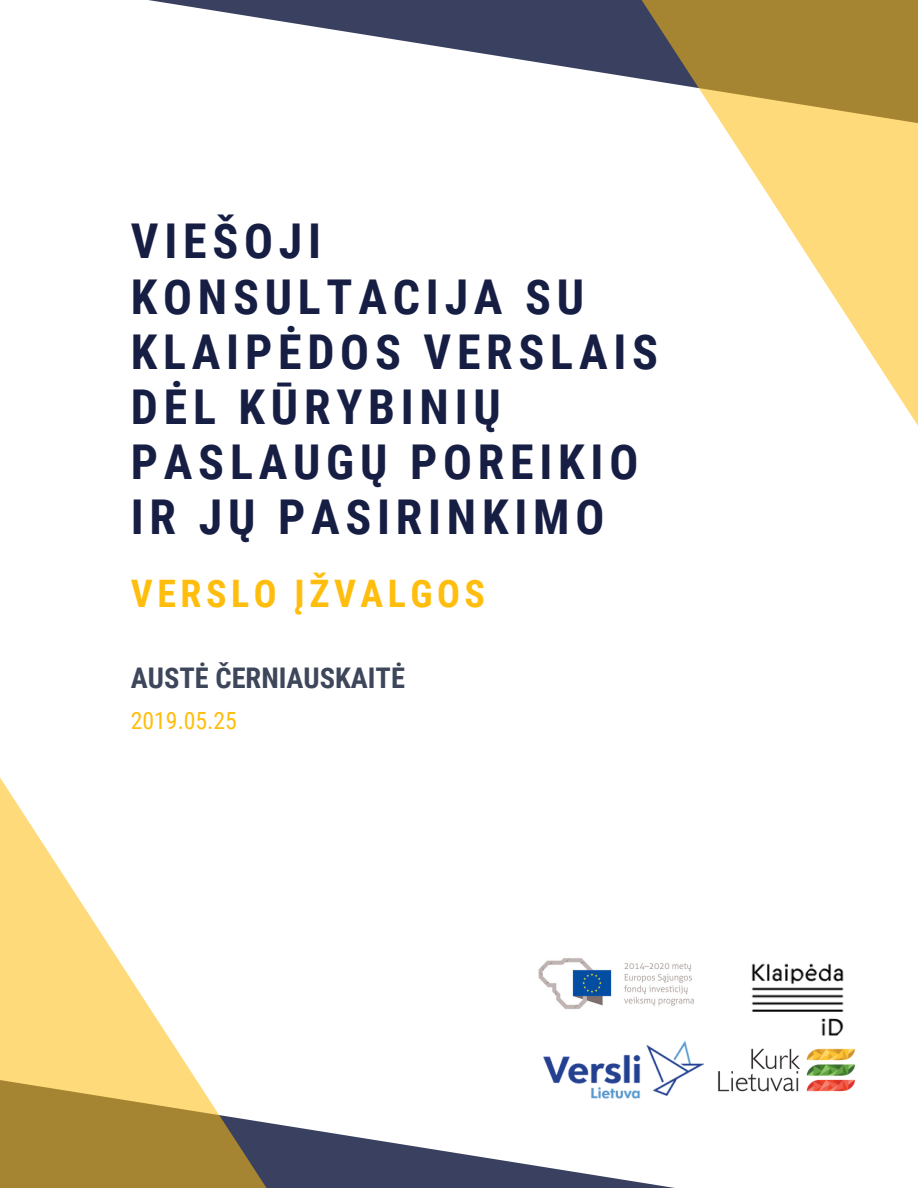
<style>
.page{position:relative;width:918px;height:1188px;background:#fff}
.page>*{position:absolute;margin:0;border:0;box-sizing:border-box;transform-origin:0 0}
.t1{font:700 48px/55.2px "Roboto Condensed";letter-spacing:.12em;color:#161e44}
.t2{font:700 37.95px "Roboto Condensed";letter-spacing:.12em;color:#ffbd0d}
.t3{font:700 28.5px "Roboto Condensed";color:#3d465a}
.t4{font:23.7px "Roboto Condensed";color:#ffbd0d}
</style>
<div class="page">
<svg style="left:148px;top:0;width:494px;height:79px"></svg>
<svg style="left:267px;top:1122px;width:408px;height:66px"></svg>
<svg style="left:0;top:777px;width:267px;height:411px"></svg>
<svg style="left:642px;top:0;width:276px;height:426px"></svg>
<img style="left:543px;top:1041px;width:148px;height:58px">
<img style="left:538px;top:958px;width:156px;height:51px">
<img style="left:751px;top:963px;width:93px;height:68px">
<img style="left:691px;top:1031px;width:165px;height:61px">
<p class="t1" style="left:131px;top:215px;width:529px">VIEŠOJI<br>KONSULTACIJA SU<br>KLAIPĖDOS VERSLAIS<br>DĖL KŪRYBINIŲ<br>PASLAUGŲ POREIKIO<br>IR JŲ PASIRINKIMO</p>
<p class="t2" style="left:131px;top:572px;width:356px">VERSLO ĮŽVALGOS</p>
<p class="t3" style="left:131px;top:662px;width:276px">AUSTĖ ČERNIAUSKAITĖ</p>
<p class="t4" style="left:131px;top:707px;width:108px">2019.05.25</p>
</div>
